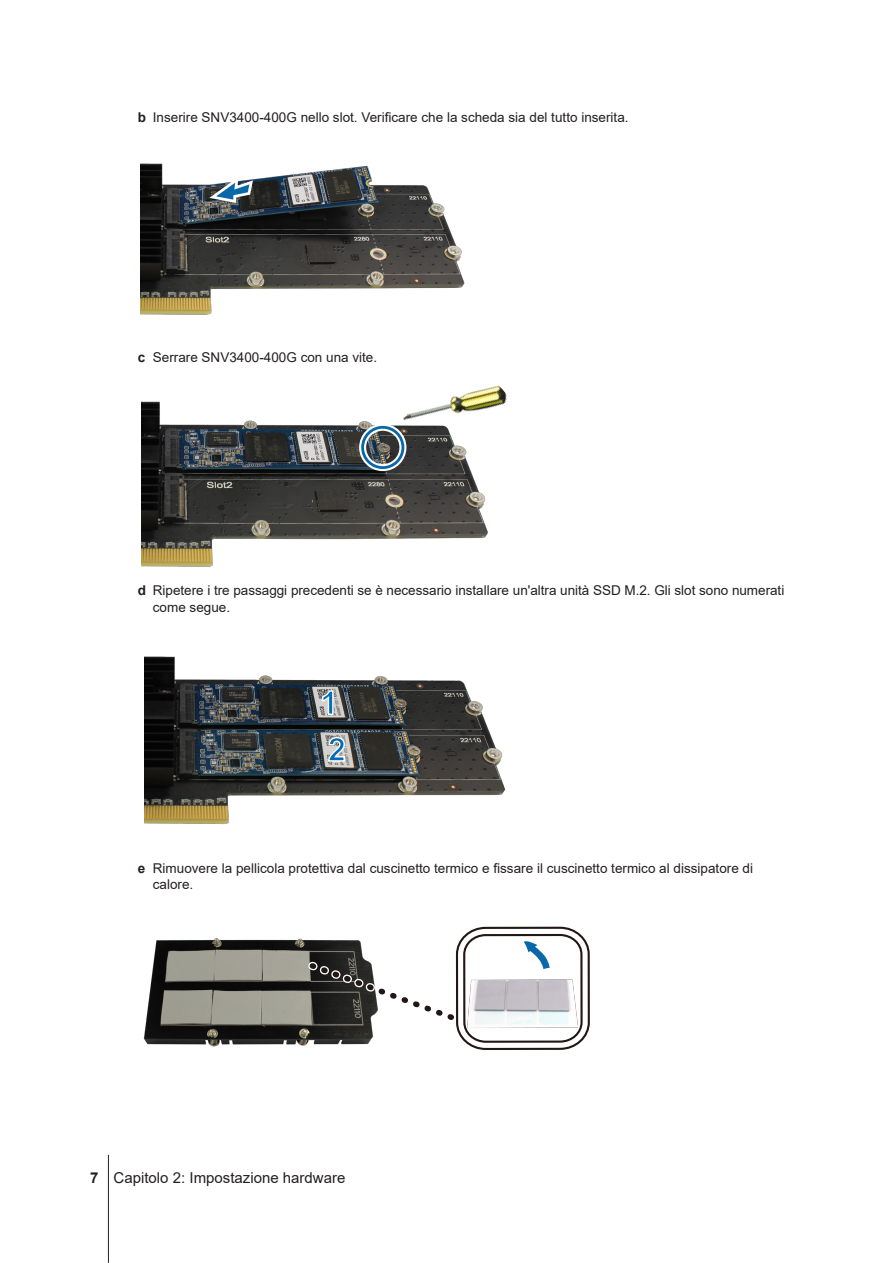
<style>
.page{position:relative;width:893px;height:1263px;background:#fff}
.page>*{position:absolute;margin:0;border:0;box-sizing:border-box;transform-origin:0 0}
.t1{font:700 32.4px/46.7px "Arial";color:#036eb7}
.t2{font:15px "Arial";color:#231f20}
.t3{font:13.5px/16.5px "Arial";color:#231f20}
.s1{font-weight:700}
</style>
<div class="page">
<hr style="left:108px;top:1155px;width:1px;height:108px;background:#231f20">
<img style="left:140px;top:163px;width:325px;height:152px">
<svg style="left:203px;top:171px;width:53px;height:35px"></svg>
<img style="left:278px;top:251px;width:25px;height:7px">
<img style="left:142px;top:401px;width:346px;height:166px">
<img style="left:403px;top:385px;width:104px;height:75px">
<div style="left:359px;top:424px;width:47px;height:47px;border:7px solid #fff;border-radius:50%"></div>
<div style="left:361px;top:426px;width:43px;height:43px;border:3px solid #0768aa;border-radius:50%"></div>
<img style="left:286px;top:496px;width:26px;height:7px">
<img style="left:145px;top:656px;width:361px;height:169px">
<svg style="left:321px;top:690px;width:13px;height:26px"></svg>
<svg style="left:327px;top:736px;width:19px;height:26px"></svg>
<img style="left:143px;top:938px;width:216px;height:109px">
<svg style="left:302px;top:955px;width:57px;height:76px;background:#3d3c39"></svg>
<img style="left:359px;top:926px;width:231px;height:124px">
<p class="t3" style="left:138px;top:109px;width:492px"><span class="s1">b</span> Inserire SNV3400-400G nello slot. Verificare che la scheda sia del tutto inserita.</p>
<p class="t3" style="left:138px;top:349px;width:241px"><span class="s1">c</span> Serrare SNV3400-400G con una vite.</p>
<p class="t3" style="left:153px;top:582px;width:633px;text-indent:-15px"><span class="s1">d</span> Ripetere i tre passaggi precedenti se è necessario installare un'altra unità SSD M.2. Gli slot sono numerati come segue.</p>
<p class="t1" style="left:320px;top:680px;width:27px">1<br>2</p>
<p class="t3" style="left:153px;top:859px;width:602px;text-indent:-15px"><span class="s1">e</span> Rimuovere la pellicola protettiva dal cuscinetto termico e fissare il cuscinetto termico al dissipatore di calore.</p>
<p class="t2" style="left:90px;top:1167px;width:257px"><span class="s1">7</span> Capitolo 2: Impostazione hardware</p>
</div>
